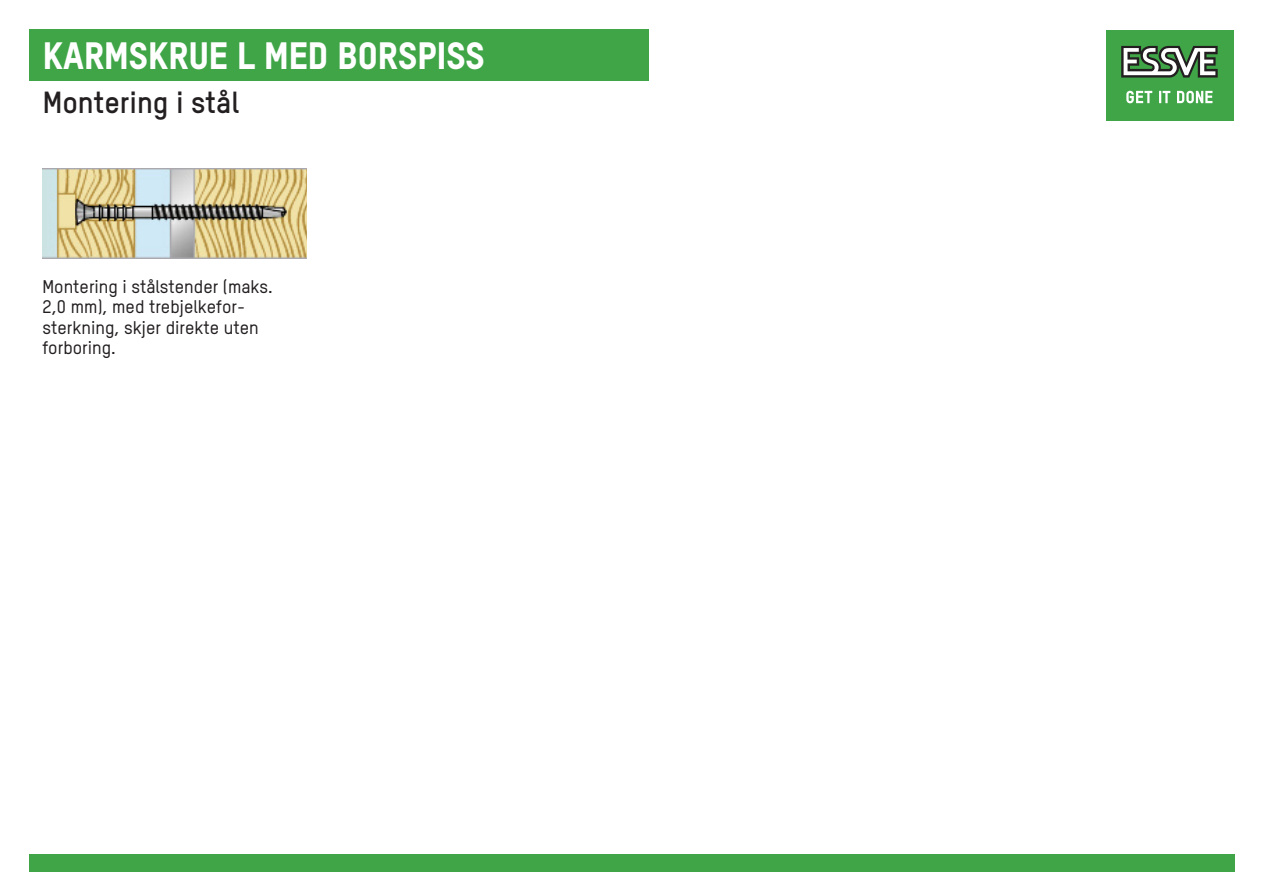
<style>
.page{position:relative;width:1263px;height:893px;background:#fff}
.page>*{position:absolute;margin:0;border:0;box-sizing:border-box;transform-origin:0 0}
.t1{font:800 37.5px "TSTAR";color:#fff}
.t2{font:700 30px "TSTAR";color:#231f20}
.t3{font:500 18px/20.2px "TSTAR";color:#231f20}
</style>
<div class="page">
<div style="left:29px;top:30px;width:619px;height:51px;background:#3fa547"></div>
<div style="left:29px;top:855px;width:1205px;height:17px;background:#3fa547"></div>
<div style="left:1106px;top:30px;width:127px;height:90px;background:#3fa547"></div>
<svg style="left:1126px;top:91px;width:86px;height:12px"></svg>
<svg style="left:1121px;top:46px;width:97px;height:32px"></svg>
<img style="left:42px;top:169px;width:265px;height:90px">
<p class="t1" style="left:43px;top:32px;width:443px">KARMSKRUE L MED BORSPISS</p>
<p class="t2" style="left:43px;top:84px;width:198px">Montering i stål</p>
<p class="t3" style="left:43px;top:276px;width:232px">Montering i stålstender (maks.<br>2,0 mm), med trebjelkefor&shy;sterkning, skjer direkte uten forboring.</p>
</div>
